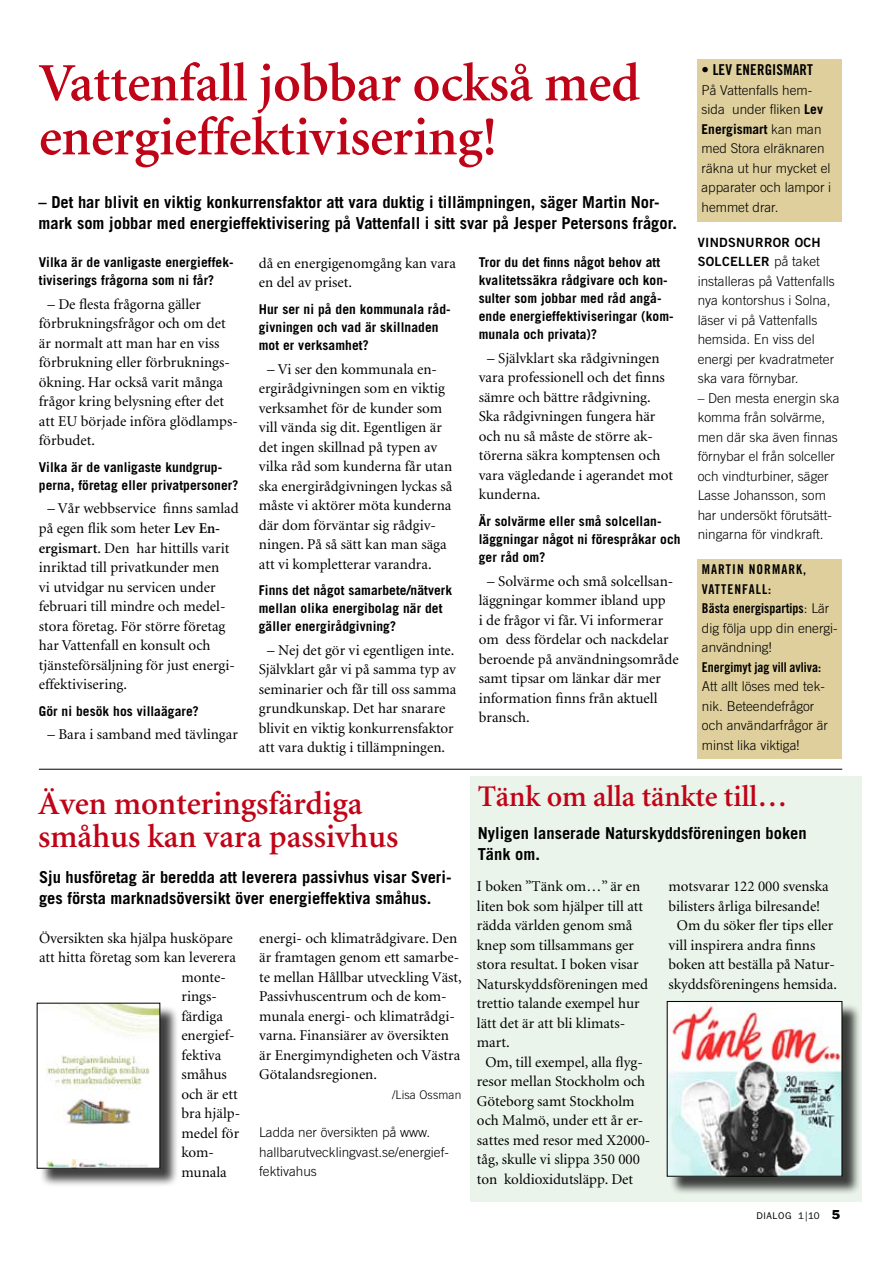
<style>
.page{position:relative;width:893px;height:1263px;background:#fff}
.page>*{position:absolute;margin:0;border:0;box-sizing:border-box;transform-origin:0 0}
.t1{font:600 54px/54px "Minion";letter-spacing:-.005em;color:#c00418}
.t2{font:600 33px/33px "Minion";color:#c00418}
.t3{font:600 30px "Minion";letter-spacing:-.005em;color:#c00418}
.t4{font:700 16.5px/21px "Trade Gothic";color:#000}
.t5{font:15px/19.5px "Minion";color:#000}
.t6{font:15px "Trade Gothic Bold Cond Twenty";color:#000}
.t7{font:300 13.5px/19.5px "Trade Gothic";color:#000}
.t8{font:700 13.5px/18px "Trade Gothic";letter-spacing:.005em;color:#000}
.t9{font:13.5px/19.5px "Trade Gothic Bold Cond Twenty";letter-spacing:.075em;color:#000}
.t10{font:12.75px/19.5px "Trade Gothic Bold Two";letter-spacing:.025em;color:#000}
.t11{font:300 12px "Trade Gothic";color:#000}
.t12{font:9.75px "Franklin Gothic";letter-spacing:.06em;color:#000}
.s1{font-weight:600}
.s2{font-weight:700}
.s3{font-family:"Trade Gothic";font-weight:300;font-size:13.5px}
.s4{font-family:"Trade Gothic";font-weight:300}
.s5{font-style:inherit}
.s6{font-size:12px}
</style>
<div class="page">
<div style="left:471px;top:776px;width:391px;height:426px;background:#ebf4eb"></div>
<hr style="left:39px;top:769px;width:803px;height:1px;background:#000">
<div style="left:698px;top:559px;width:144px;height:200px;background:#decf9c"></div>
<div style="left:697px;top:60px;width:145px;height:162px;background:#decf9c"></div>
<div style="left:669px;top:1003px;width:199px;height:199px;background:#000;opacity:.75"></div>
<img style="left:669px;top:1003px;width:171px;height:171px">
<div style="left:667px;top:1001px;width:175px;height:175px;border:1px solid #000"></div>
<div style="left:39px;top:1005px;width:146px;height:188px;background:#000;opacity:.75"></div>
<img style="left:39px;top:1005px;width:119px;height:161px">
<h1 class="t1" style="left:39px;top:58px;width:603px">Vattenfall jobbar också med energieffektivisering!</h1>
<p class="t4" style="left:39px;top:192px;width:640px">– Det har blivit en viktig konkurrensfaktor att vara duktig i tillämpningen, säger Martin Nor&shy;mark som jobbar med energieffektivisering på Vattenfall i sitt svar på Jesper Petersons frågor.</p>
<p class="t8" style="left:39px;top:253px;width:196px">Vilka är de vanligaste energieffek&shy;tiviserings frågorna som ni får?</p>
<p class="t5" style="left:39px;top:295px;width:200px;text-indent:9px">– De flesta frågorna gäller förbrukningsfrågor och om det är normalt att man har en viss förbrukning eller förbruknings&shy;ökning. Har också varit många frågor kring belysning efter det att EU började införa glödlamps&shy;förbudet.</p>
<p class="t8" style="left:39px;top:458px;width:201px">Vilka är de vanligaste kundgrup&shy;perna, företag eller privatpersoner?</p>
<p class="t5" style="left:39px;top:499px;width:201px;text-indent:9px">– Vår webbservice finns samlad på egen flik som heter <span class="s1">Lev En&shy;ergismart</span>. Den har hittills varit inriktad till privatkunder men<br>vi utvidgar nu servicen under februari till mindre och medel&shy;stora företag. För större företag har Vattenfall en konsult och tjänsteförsäljning för just energi&shy;effektivisering.</p>
<p class="t8" style="left:39px;top:701px;width:162px">Gör ni besök hos villaägare?</p>
<p class="t5" style="left:47px;top:725px;width:192px">– Bara i samband med tävlingar</p>
<p class="t5" style="left:259px;top:254px;width:199px">då en energigenomgång kan vara en del av priset.</p>
<p class="t8" style="left:259px;top:300px;width:193px">Hur ser ni på den kommunala råd&shy;givningen och vad är skillnaden mot er verksamhet?</p>
<p class="t5" style="left:259px;top:360px;width:195px;text-indent:9px">– Vi ser den kommunala en&shy;ergirådgivningen som en viktig verksamhet för de kunder som vill vända sig dit. Egentligen är det ingen skillnad på typen av vilka råd som kunderna får utan ska energirådgivningen lyckas så måste vi aktörer möta kunderna där dom förväntar sig rådgiv&shy;ningen. På så sätt kan man säga att vi kompletterar varandra.</p>
<p class="t8" style="left:259px;top:581px;width:195px">Finns det något samarbete/nätverk mellan olika energibolag när det gäller energirådgivning?</p>
<p class="t5" style="left:259px;top:641px;width:199px;text-indent:9px">– Nej det gör vi egentligen inte.<br>Självklart går vi på samma typ av seminarier och får till oss samma grundkunskap. Det har snarare blivit en viktig konkurrensfaktor att vara duktig i tillämpningen.</p>
<p class="t8" style="left:479px;top:253px;width:196px">Tror du det finns något behov att kvalitetssäkra rådgivare och kon&shy;sulter som jobbar med råd angå&shy;ende energieffektiviseringar (kom&shy;munala och privata)?</p>
<p class="t5" style="left:479px;top:349px;width:196px;text-indent:9px">– Självklart ska rådgivningen vara professionell och det finns sämre och bättre rådgivning.<br>Ska rådgivningen fungera här och nu så måste de större ak&shy;törerna säkra komptensen och vara vägledande i agerandet mot kunderna.</p>
<p class="t8" style="left:479px;top:512px;width:203px">Är solvärme eller små solcellan&shy;läggningar något ni förespråkar och ger råd om?</p>
<p class="t5" style="left:479px;top:571px;width:201px;text-indent:9px">– Solvärme och små solcellsan&shy;läggningar kommer ibland upp<br>i de frågor vi får. Vi informerar om dess fördelar och nackdelar beroende på användningsområde samt tipsar om länkar där mer information finns från aktuell bransch.</p>
<p class="t6" style="left:701px;top:61px;width:49px">• LEV ENERGISMART</p>
<p class="t7" style="left:701px;top:80px;width:131px">På Vattenfalls hem&shy;sida under fliken <span class="s2">Lev<br>Energismart</span> kan man med Stora elräknaren räkna ut hur mycket el apparater och lampor i hemmet drar.</p>
<p class="t10" style="left:698px;top:232px;width:125px">VINDSNURROR OCH<br>SOLCELLER <span class="s3">på taket</span></p>
<p class="t7" style="left:698px;top:271px;width:139px">installeras på Vattenfalls nya kontorshus i Solna, läser vi på Vattenfalls hemsida. En viss del energi per kvadratmeter ska vara förnybar.</p>
<p class="t7" style="left:698px;top:388px;width:143px">– Den mesta energin ska komma från solvärme, men där ska även finnas förnybar el från solceller och vindturbiner, säger<br>Lasse Johansson, som har undersökt förutsätt&shy;ningarna för vindkraft.</p>
<p class="t9" style="left:702px;top:559px;width:129px">MARTIN NORMARK,<br>VATTENFALL:<br>BÄSTA ENERGISPARTIPS<span class="s4">: Lär</span></p>
<p class="t7" style="left:702px;top:618px;width:137px">dig följa upp din energi&shy;användning!</p>
<p class="t9" style="left:702px;top:657px;width:121px">ENERGIMYT JAG VILL AVLIVA:</p>
<p class="t7" style="left:702px;top:676px;width:128px">Att allt löses med tek&shy;nik. Beteendefrågor och användarfrågor är minst lika viktiga!</p>
<h3 class="t3" style="left:478px;top:781px;width:311px">Tänk om alla tänkte till…</h3>
<p class="t4" style="left:478px;top:822px;width:331px">Nyligen lanserade Naturskyddsföreningen boken<br>Tänk om.</p>
<h2 class="t2" style="left:38px;top:787px;width:362px">Även monteringsfärdiga småhus kan vara passivhus</h2>
<p class="t4" style="left:39px;top:866px;width:414px">Sju husföretag är beredda att leverera passivhus visar Sveri&shy;ges första marknadsöversikt över energieffektiva småhus.</p>
<p class="t5" style="left:477px;top:877px;width:165px">I boken ”Tänk om…” är en</p>
<p class="t5" style="left:668px;top:877px;width:162px">motsvarar 122 000 svenska</p>
<p class="t5" style="left:668px;top:897px;width:153px">bilisters årliga bilresande!</p>
<p class="t5" style="left:677px;top:916px;width:158px">Om du söker fler tips eller</p>
<p class="t5" style="left:668px;top:936px;width:148px">vill inspirera andra finns</p>
<p class="t5" style="left:668px;top:955px;width:168px">boken att beställa på Natur-</p>
<p class="t5" style="left:668px;top:975px;width:170px">skyddsföreningens hemsida.</p>
<p class="t5" style="left:477px;top:897px;width:168px">liten bok som hjälper till att</p>
<p class="t5" style="left:477px;top:916px;width:157px">rädda världen genom små</p>
<p class="t5" style="left:477px;top:936px;width:159px">knep som tillsammans ger</p>
<p class="t5" style="left:477px;top:955px;width:163px">stora resultat. I boken visar</p>
<p class="t5" style="left:477px;top:975px;width:173px">Naturskyddsföreningen med</p>
<p class="t5" style="left:477px;top:994px;width:164px">trettio talande exempel hur</p>
<p class="t5" style="left:477px;top:1014px;width:150px">lätt det är att bli klimats-</p>
<p class="t5" style="left:477px;top:1033px;width:34px">mart.</p>
<p class="t5" style="left:485px;top:1053px;width:159px">Om, till exempel, alla flyg-</p>
<p class="t5" style="left:477px;top:1072px;width:170px">resor mellan Stockholm och</p>
<p class="t5" style="left:477px;top:1092px;width:159px">Göteborg samt Stockholm</p>
<p class="t5" style="left:477px;top:1111px;width:168px">och Malmö, under ett år er-</p>
<p class="t5" style="left:477px;top:1131px;width:175px">sattes med resor med X2000-</p>
<p class="t5" style="left:477px;top:1150px;width:165px">tåg, skulle vi slippa 350 000</p>
<p class="t5" style="left:477px;top:1170px;width:158px">ton koldioxidutsläpp. Det</p>
<p class="t5" style="left:39px;top:929px;width:195px">Översikten ska hjälpa husköpare</p>
<p class="t5" style="left:39px;top:948px;width:198px">att hitta företag som kan leverera</p>
<p class="t5" style="left:181px;top:968px;width:46px">monte-</p>
<p class="t5" style="left:181px;top:987px;width:37px">rings-</p>
<p class="t5" style="left:181px;top:1007px;width:43px">färdiga</p>
<p class="t5" style="left:181px;top:1026px;width:55px">energief-</p>
<p class="t5" style="left:181px;top:1046px;width:41px">fektiva</p>
<p class="t5" style="left:181px;top:1065px;width:47px">småhus</p>
<p class="t5" style="left:181px;top:1085px;width:58px">och är ett</p>
<p class="t5" style="left:181px;top:1104px;width:60px">bra hjälp-</p>
<p class="t5" style="left:181px;top:1124px;width:59px">medel för</p>
<p class="t5" style="left:181px;top:1143px;width:34px">kom-</p>
<p class="t5" style="left:181px;top:1163px;width:47px">munala</p>
<p class="t5" style="left:259px;top:929px;width:204px">energi- och klimatrådgivare. Den är framtagen genom ett samarbe&shy;te mellan Hållbar utveckling Väst,<br>Passivhuscentrum och de kom&shy;munala energi- och klimatrådgi&shy;varna. Finansiärer av översikten är Energimyndigheten och Västra<br>Götalandsregionen.</p>
<p class="t11" style="left:392px;top:1087px;width:71px">/Lisa Ossman</p>
<p class="t7" style="left:259px;top:1123px;width:191px">Ladda ner översikten på www. hallbarutvecklingvast.se/energief&shy;fektivahus</p>
<p class="t12" style="left:756px;top:1210px;width:85px">dialog <span class="s5">1|10</span> <span class="s6">5</span></p>
</div>
